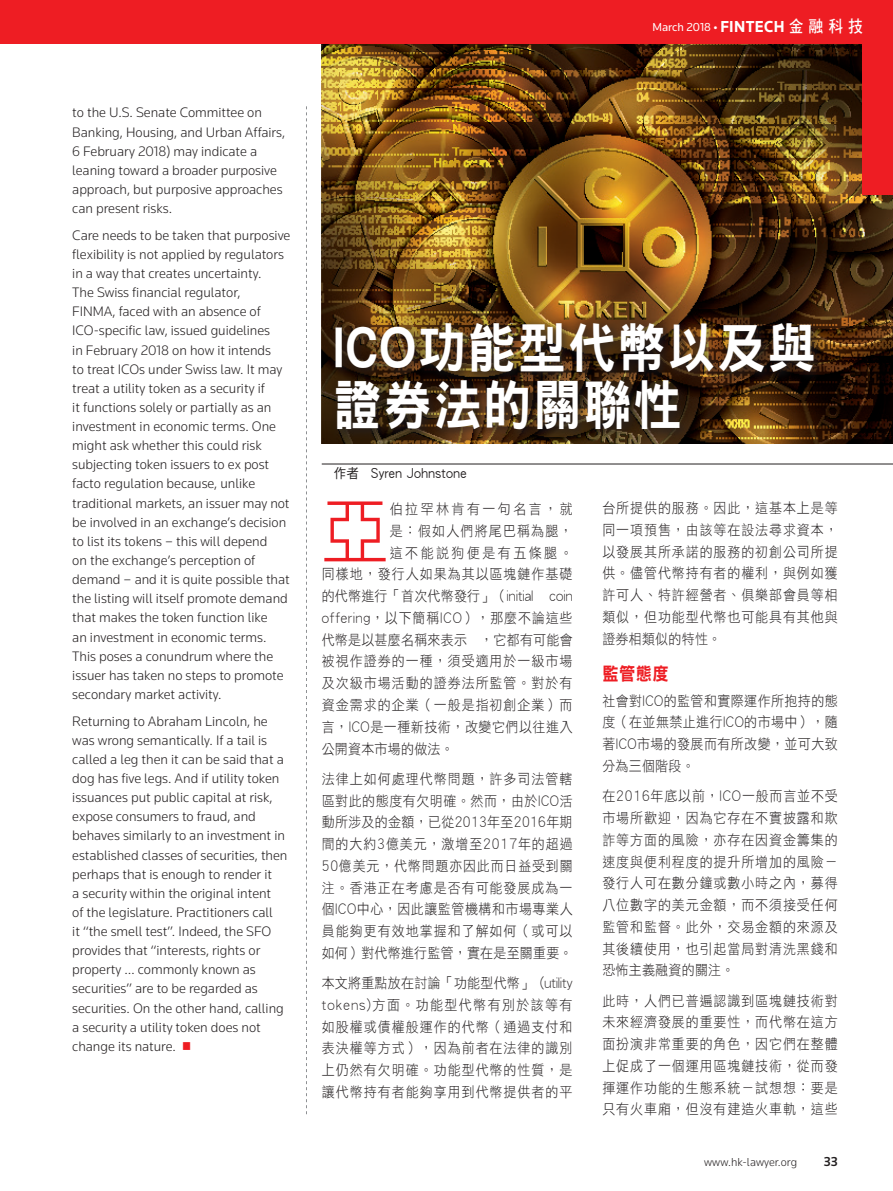
<style>
.page{position:relative;width:893px;height:1191px;background:#fff}
.page>*{position:absolute;margin:0;border:0;box-sizing:border-box;transform-origin:0 0}
.C-_3_1_Body__c{font:73.35px "DF Hei HK W3";color:#ee1d23;scale:.91 1}
._0_0_Title__c{font:54px/57px "DF Hei HK W9";letter-spacing:.04em;color:#fff;scale:.89 1}
.C-SUB_head__c{font:18px "DF Hei HK W9";color:#ee1d23;scale:.9 1}
.E-3_1_Body{font:300 14.25px/19.2px "Knowledge";color:#231f20}
.C-_3_1_Body__c-2{font:14.25px/21.8px "DF Hei HK W3";letter-spacing:.07em;color:#231f20;text-align:justify;scale:.91 1}
.C-_3_1_Body__c-3{font:14.25px "DF Hei HK W3";letter-spacing:.02em;color:#231f20;scale:.91 1}
.C-_3_1_Body__c-4{font:14.25px "DF Hei HK W3";letter-spacing:.19em;color:#231f20;scale:.91 1}
.C-_3_1_Body__c-5{font:14.25px "DF Hei HK W3";letter-spacing:.045em;color:#231f20;scale:.91 1}
.C-_3_1_Body__c-6{font:14.25px "DF Hei HK W3";letter-spacing:.09em;color:#231f20;scale:.91 1}
.C-EDITOR__C{font:13.5px "DF Hei HK W5";letter-spacing:.03em;color:#231f20;scale:.92 1}
.t1{font:500 13.5px "Knowledge";color:#231f20}
.t2{font:12px "Knowledge";color:#fff}
.t3{font:300 12px "Knowledge";color:#231f20}
.s1{color:#ee1d23}
.s2{font-weight:300}
.s3{font-weight:700;font-size:16.5px}
.s4{font-family:"DF Hei HK W7";font-size:16.5px}
</style>
<div class="page">
<svg style="left:704px;top:443px;width:30px;height:1px"></svg>
<img style="left:322px;top:43px;width:571px;height:400px">
<div style="left:0;top:0;width:893px;height:43px;background:#ee1d23"></div>
<div style="left:862px;top:40px;width:31px;height:155px;background:#ee1d23"></div>
<div style="left:330px;top:317px;width:495px;height:124px;background:#231f20;opacity:.72"></div>
<hr style="left:322px;top:464px;width:571px;height:1px;background:#231f20">
<svg style="left:306px;top:106px;width:1px;height:1008px"></svg>
<p class="E-3_1_Body" style="left:72px;top:103px;width:214px">to the U.S. Senate Committee on<br>Banking, Housing, and Urban Affairs,<br>6 February 2018) may indicate a leaning toward a broader purposive approach, but purposive approaches can present risks.</p>
<p class="E-3_1_Body" style="left:72px;top:225px;width:220px">Care needs to be taken that purposive flexibility is not applied by regulators in a way that creates uncertainty.<br>The Swiss financial regulator,<br>FINMA, faced with an absence of ICO-specific law, issued guidelines<br>in February 2018 on how it intends<br>to treat ICOs under Swiss law. It may treat a utility token as a security if<br>it functions solely or partially as an investment in economic terms. One might ask whether this could risk subjecting token issuers to ex post facto regulation because, unlike traditional markets, an issuer may not be involved in an exchange’s decision to list its tokens – this will depend<br>on the exchange’s perception of demand – and it is quite possible that the listing will itself promote demand that makes the token function like<br>an investment in economic terms.<br>This poses a conundrum where the issuer has taken no steps to promote secondary market activity.</p>
<p class="E-3_1_Body" style="left:72px;top:711px;width:217px">Returning to Abraham Lincoln, he was wrong semantically. If a tail is called a leg then it can be said that a dog has five legs. And if utility token issuances put public capital at risk, expose consumers to fraud, and behaves similarly to an investment in established classes of securities, then perhaps that is enough to render it<br>a security within the original intent<br>of the legislature. Practitioners call<br>it “the smell test”. Indeed, the SFO provides that “interests, rights or property … commonly known as securities” are to be regarded as securities. On the other hand, calling a security a utility token does not change its nature. <span class="s1">■</span></p>
<p class="t2" style="left:652px;top:20px;width:212px">March 2018 <span class="s2">•</span> <span class="s3">FINTECH</span> <span class="s4">金 融 科 技</span></p>
<p class="_0_0_Title__c" style="left:334px;top:318px;width:543px">ICO功能型代幣以及與證券法的關聯性</p>
<p class="C-EDITOR__C" style="left:334px;top:466px;width:146px">作者 Syren Johnstone</p>
<p class="C-_3_1_Body__c" style="left:322px;top:491px;width:75px">亞</p>
<p class="C-_3_1_Body__c-4" style="left:390px;top:501px;width:202px">伯拉罕林肯有一句名言，就</p>
<p class="C-_3_1_Body__c-6" style="left:390px;top:523px;width:202px">是：假如人們將尾巴稱為腿，</p>
<p class="C-_3_1_Body__c-4" style="left:390px;top:545px;width:202px">這不能說狗便是有五條腿。</p>
<p class="C-_3_1_Body__c-2" style="left:322px;top:563px;width:277px">同樣地，發行人如果為其以區塊鏈作基礎</p>
<p class="C-_3_1_Body__c-3" style="left:322px;top:588px;width:277px">的代幣進行「首次代幣發行」（initial coin</p>
<p class="C-_3_1_Body__c-2" style="left:322px;top:607px;width:277px">offering，以下簡稱ICO），那麼不論這些</p>
<p class="C-_3_1_Body__c-3" style="left:322px;top:632px;width:277px">代幣是以甚麼名稱來表示 ，它都有可能會</p>
<p class="C-_3_1_Body__c-2" style="left:322px;top:650px;width:277px">被視作證券的一種，須受適用於一級市場</p>
<p class="C-_3_1_Body__c-2" style="left:322px;top:672px;width:277px">及次級市場活動的證券法所監管。對於有</p>
<p class="C-_3_1_Body__c-2" style="left:322px;top:694px;width:277px">資金需求的企業（一般是指初創企業）而</p>
<p class="C-_3_1_Body__c-5" style="left:322px;top:719px;width:277px">言，ICO是一種新技術，改變它們以往進入</p>
<p class="C-_3_1_Body__c-3" style="left:322px;top:740px;width:147px">公開資本市場的做法。</p>
<p class="C-_3_1_Body__c-2" style="left:322px;top:767px;width:277px">法律上如何處理代幣問題，許多司法管轄區對此的態度有欠明確。然而，由於ICO活動所涉及的金額，已從2013年至2016年期間的大約3億美元，激增至2017年的超過50億美元，代幣問題亦因此而日益受到關注。香港正在考慮是否有可能發展成為一個ICO中心，因此讓監管機構和市場專業人員能夠更有效地掌握和了解如何（或可以如何）對代幣進行監管，實在是至關重要。</p>
<p class="C-_3_1_Body__c-2" style="left:322px;top:972px;width:277px">本文將重點放在討論「功能型代幣」 (utility tokens)方面。功能型代幣有別於該等有如股權或債權般運作的代幣（通過支付和表決權等方式），因為前者在法律的識別上仍然有欠明確。功能型代幣的性質，是讓代幣持有者能夠享用到代幣提供者的平</p>
<p class="C-_3_1_Body__c-2" style="left:602px;top:497px;width:260px">台所提供的服務。因此，這基本上是等同一項預售，由該等在設法尋求資本，以發展其所承諾的服務的初創公司所提供。儘管代幣持有者的權利，與例如獲許可人、特許經營者、俱樂部會員等相類似，但功能型代幣也可能具有其他與證券相類似的特性。</p>
<p class="C-SUB_head__c" style="left:602px;top:663px;width:75px">監管態度</p>
<p class="C-_3_1_Body__c-2" style="left:602px;top:689px;width:260px">社會對ICO的監管和實際運作所抱持的態度（在並無禁止進行ICO的市場中），隨著ICO市場的發展而有所改變，並可大致分為三個階段。</p>
<p class="C-_3_1_Body__c-2" style="left:602px;top:785px;width:260px">在2016年底以前，ICO一般而言並不受市場所歡迎，因為它存在不實披露和欺詐等方面的風險，亦存在因資金籌集的速度與便利程度的提升所增加的風險－發行人可在數分鐘或數小時之內，募得八位數字的美元金額，而不須接受任何監管和監督。此外，交易金額的來源及其後續使用，也引起當局對清洗黑錢和恐怖主義融資的關注。</p>
<p class="C-_3_1_Body__c-2" style="left:602px;top:989px;width:260px">此時，人們已普遍認識到區塊鏈技術對未來經濟發展的重要性，而代幣在這方面扮演非常重要的角色，因它們在整體上促成了一個運用區塊鏈技術，從而發揮運作功能的生態系統－試想想：要是只有火車廂，但沒有建造火車軌，這些</p>
<p class="t3" style="left:704px;top:1155px;width:95px">www.hk-lawyer.org</p>
<p class="t1" style="left:824px;top:1153px;width:15px">33</p>
</div>
